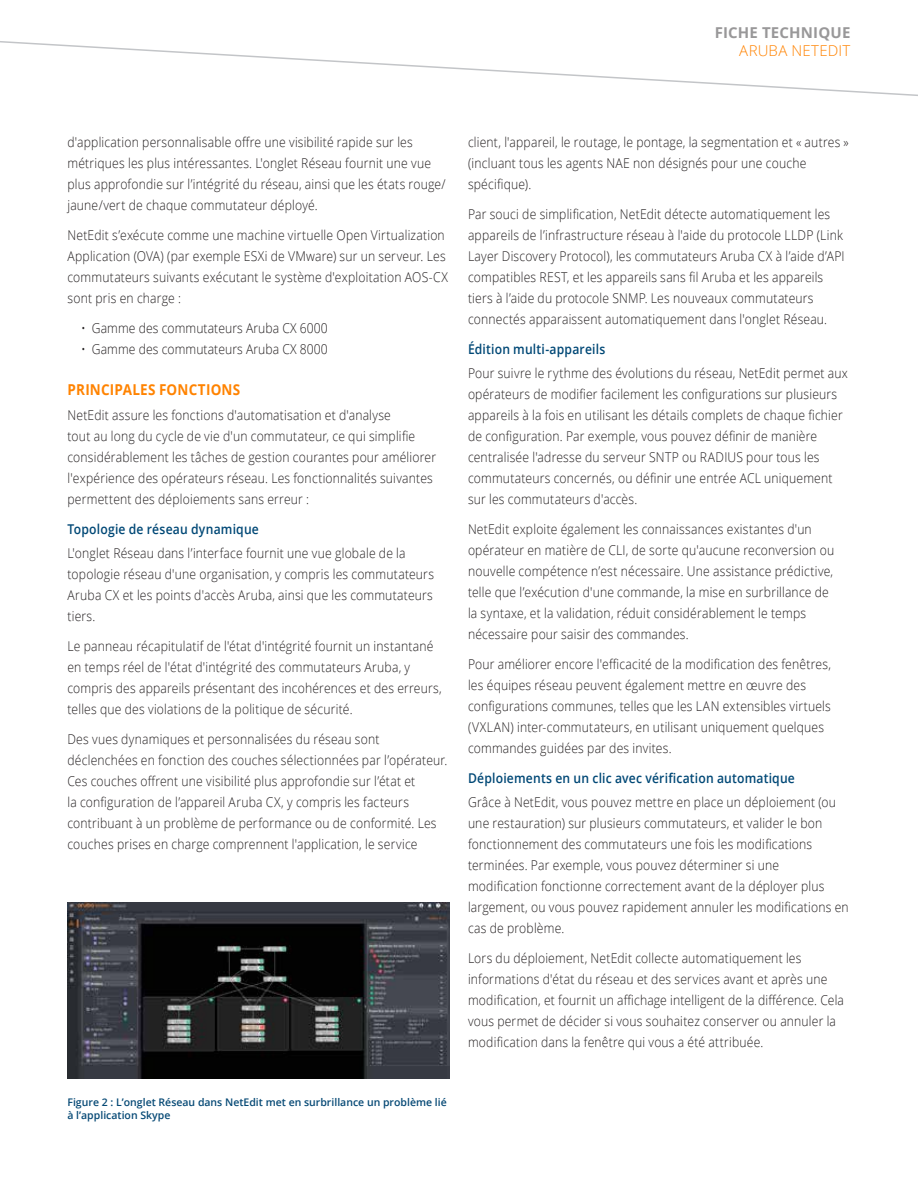
<style>
.page{position:relative;width:918px;height:1188px;background:#fff}
.page>*{position:absolute;margin:0;border:0;box-sizing:border-box;transform-origin:0 0}
.t1{font:700 15px "Open Sans";letter-spacing:.015em;color:#ff8300;scale:.9 1}
.t2{font:700 15px "Open Sans";letter-spacing:.01em;color:#999899}
.t3{font:300 15px "Open Sans";letter-spacing:.015em;color:#ff8300}
.t4{font:300 13.5px/21px "Open Sans";letter-spacing:.015em;color:#231f20;scale:.9 1}
.t5{font:600 13.5px "Open Sans";letter-spacing:.015em;color:#004876;scale:.9 1}
.t6{font:600 10.5px/13.5px "Open Sans";color:#064975}
</style>
<div class="page">
<svg style="left:0;top:41px;width:918px;height:55px"></svg>
<img style="left:68px;top:902px;width:382px;height:176px">
<p class="t2" style="left:715px;top:22px;width:137px">FICHE TECHNIQUE</p>
<p class="t3" style="left:739px;top:41px;width:113px">ARUBA NETEDIT</p>
<p class="t4" style="left:67px;top:131px;width:422px">d'application personnalisable offre une visibilité rapide sur les métriques les plus intéressantes. L'onglet Réseau fournit une vue plus approfondie sur l’intégrité du réseau, ainsi que les états rouge/ jaune/vert de chaque commutateur déployé.</p>
<p class="t4" style="left:67px;top:224px;width:424px">NetEdit s’exécute comme une machine virtuelle Open Virtualization Application (OVA) (par exemple ESXi de VMware) sur un serveur. Les commutateurs suivants exécutant le système d'exploitation AOS-CX sont pris en charge :</p>
<p class="t4" style="left:81px;top:317px;width:276px">• Gamme des commutateurs Aruba CX 6000</p>
<p class="t4" style="left:81px;top:338px;width:276px">• Gamme des commutateurs Aruba CX 8000</p>
<p class="t1" style="left:68px;top:379px;width:194px">PRINCIPALES FONCTIONS</p>
<p class="t4" style="left:68px;top:404px;width:411px">NetEdit assure les fonctions d'automatisation et d'analyse<br>tout au long du cycle de vie d'un commutateur, ce qui simplifie considérablement les tâches de gestion courantes pour améliorer l'expérience des opérateurs réseau. Les fonctionnalités suivantes permettent des déploiements sans erreur :</p>
<p class="t5" style="left:68px;top:520px;width:214px">Topologie de réseau dynamique</p>
<p class="t4" style="left:68px;top:542px;width:409px">L'onglet Réseau dans l’interface fournit une vue globale de la topologie réseau d'une organisation, y compris les commutateurs Aruba CX et les points d'accès Aruba, ainsi que les commutateurs tiers.</p>
<p class="t4" style="left:68px;top:635px;width:417px">Le panneau récapitulatif de l'état d'intégrité fournit un instantané en temps réel de l'état d'intégrité des commutateurs Aruba, y compris des appareils présentant des incohérences et des erreurs, telles que des violations de la politique de sécurité.</p>
<p class="t4" style="left:68px;top:728px;width:424px">Des vues dynamiques et personnalisées du réseau sont déclenchées en fonction des couches sélectionnées par l’opérateur.<br>Ces couches offrent une visibilité plus approfondie sur l’état et<br>la configuration de l’appareil Aruba CX, y compris les facteurs contribuant à un problème de performance ou de conformité. Les couches prises en charge comprennent l'application, le service</p>
<p class="t6" style="left:67px;top:1095px;width:381px">Figure 2 : L’onglet Réseau dans NetEdit met en surbrillance un problème lié à l’application Skype</p>
<p class="t4" style="left:468px;top:131px;width:425px">client, l'appareil, le routage, le pontage, la segmentation et « autres » (incluant tous les agents NAE non désignés pour une couche spécifique).</p>
<p class="t4" style="left:468px;top:203px;width:420px">Par souci de simplification, NetEdit détecte automatiquement les appareils de l’infrastructure réseau à l'aide du protocole LLDP (Link Layer Discovery Protocol), les commutateurs Aruba CX à l’aide d’API compatibles REST, et les appareils sans fil Aruba et les appareils tiers à l’aide du protocole SNMP. Les nouveaux commutateurs connectés apparaissent automatiquement dans l'onglet Réseau.</p>
<p class="t5" style="left:468px;top:340px;width:154px">Édition multi-appareils</p>
<p class="t4" style="left:468px;top:362px;width:424px">Pour suivre le rythme des évolutions du réseau, NetEdit permet aux opérateurs de modifier facilement les configurations sur plusieurs appareils à la fois en utilisant les détails complets de chaque fichier de configuration. Par exemple, vous pouvez définir de manière centralisée l'adresse du serveur SNTP ou RADIUS pour tous les commutateurs concernés, ou définir une entrée ACL uniquement sur les commutateurs d'accès.</p>
<p class="t4" style="left:468px;top:518px;width:408px">NetEdit exploite également les connaissances existantes d'un opérateur en matière de CLI, de sorte qu'aucune reconversion ou nouvelle compétence n’est nécessaire. Une assistance prédictive, telle que l’exécution d'une commande, la mise en surbrillance de la syntaxe, et la validation, réduit considérablement le temps nécessaire pour saisir des commandes.</p>
<p class="t4" style="left:468px;top:653px;width:405px">Pour améliorer encore l'efficacité de la modification des fenêtres, les équipes réseau peuvent également mettre en œuvre des configurations communes, telles que les LAN extensibles virtuels (VXLAN) inter-commutateurs, en utilisant uniquement quelques commandes guidées par des invites.</p>
<p class="t5" style="left:468px;top:769px;width:365px">Déploiements en un clic avec vérification automatique</p>
<p class="t4" style="left:468px;top:791px;width:425px">Grâce à NetEdit, vous pouvez mettre en place un déploiement (ou une restauration) sur plusieurs commutateurs, et valider le bon fonctionnement des commutateurs une fois les modifications terminées. Par exemple, vous pouvez déterminer si une modification fonctionne correctement avant de la déployer plus largement, ou vous pouvez rapidement annuler les modifications en cas de problème.</p>
<p class="t4" style="left:468px;top:947px;width:419px">Lors du déploiement, NetEdit collecte automatiquement les informations d'état du réseau et des services avant et après une modification, et fournit un affichage intelligent de la différence. Cela vous permet de décider si vous souhaitez conserver ou annuler la modification dans la fenêtre qui vous a été attribuée.</p>
</div>
